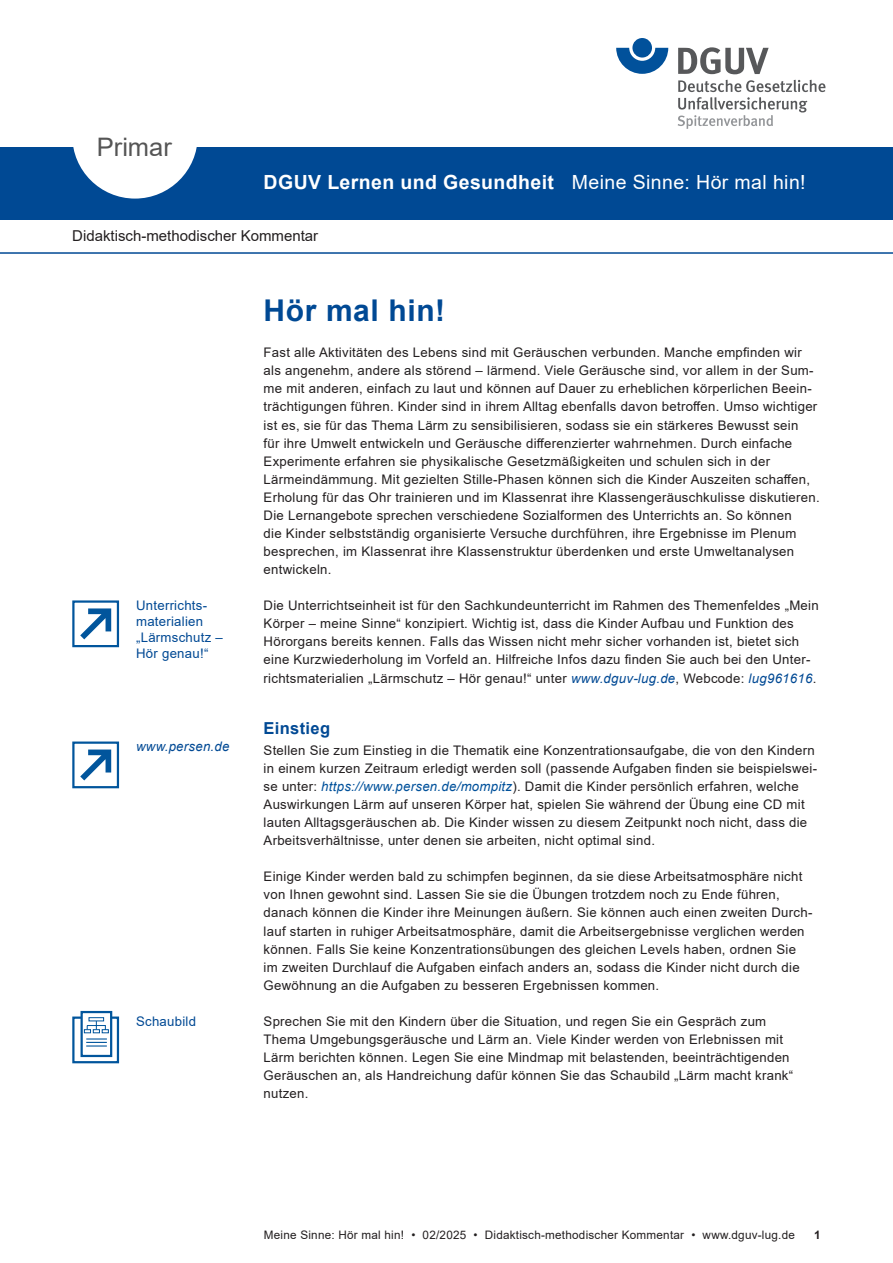
<style>
.page{position:relative;width:893px;height:1263px;background:#fff}
.page>*{position:absolute;margin:0;border:0;box-sizing:border-box;transform-origin:0 0}
.Ueberschrift{font:700 30px "Arial";letter-spacing:.02em;color:#004994}
.head{font:25.5px "Arial";color:#555}
.t1{font:700 19.5px "Arial";letter-spacing:.02em;color:#fff}
.t2{font:19.5px "Arial";letter-spacing:.02em;color:#fff}
.Zwischenueberschrift{font:700 16.5px "Arial";letter-spacing:.02em;color:#004994}
.Kopfzeile_Art{font:15px "Arial";color:#231f20}
.Fliesstext{font:13.2px/18px "Arial";letter-spacing:.02em;color:#231f20}
.hinweis_links{font:13.2px/15.9px "Arial";letter-spacing:.02em;color:#004994}
.hinweis_links-2{font:italic 13.2px "Arial";letter-spacing:.02em;color:#004994}
.fusszeile{font:11.7px "Arial";letter-spacing:.02em;color:#231f20}
.t3{font:700 11.7px "Arial";color:#231f20}
.s1{font-style:italic;color:#004994}
.s2{font-style:italic;color:#01519b}
</style>
<div class="page">
<div style="left:0;top:147px;width:893px;height:73px;background:#004994"></div>
<svg style="left:73px;top:147px;width:124px;height:52px"></svg>
<svg style="left:616px;top:48px;width:52px;height:26px"></svg>
<div style="left:632px;top:38px;width:20px;height:20px;background:#01519b;border-radius:50%"></div>
<svg style="left:678px;top:47px;width:91px;height:27px"></svg>
<svg style="left:678px;top:80px;width:147px;height:49px"></svg>
<hr style="left:0;top:252px;width:893px;height:2px;background:#004994">
<div style="left:73px;top:1018px;width:45px;height:44px;background:linear-gradient(to right,#fff,#fff)"></div>
<div style="left:72px;top:1016px;width:47px;height:47px;border:2px solid #01559c"></div>
<div style="left:82px;top:1012px;width:29px;height:44px;background:#fff"></div>
<div style="left:81px;top:1011px;width:31px;height:46px;border:2px solid #01559c"></div>
<svg style="left:89px;top:1017px;width:15px;height:4px"></svg>
<svg style="left:84px;top:1021px;width:25px;height:25px"></svg>
<div style="left:72px;top:600px;width:47px;height:47px;border:2px solid #01559c"></div>
<svg style="left:80px;top:608px;width:31px;height:31px"></svg>
<div style="left:72px;top:741px;width:47px;height:47px;border:2px solid #01559c"></div>
<svg style="left:80px;top:749px;width:31px;height:31px"></svg>
<p class="head" style="left:97px;top:130px;width:77px">Primar</p>
<p class="t1" style="left:264px;top:168px;width:292px">DGUV Lernen und Gesundheit</p>
<p class="Kopfzeile_Art" style="left:72px;top:225px;width:247px">Didaktisch-methodischer Kommentar</p>
<p class="t2" style="left:572px;top:168px;width:235px">Meine Sinne: Hör mal hin!</p>
<p class="hinweis_links" style="left:136px;top:597px;width:73px">Unterrichts-</p>
<p class="hinweis_links" style="left:136px;top:613px;width:88px">materialien „Lärmschutz –<br>Hör genau!“</p>
<p class="hinweis_links-2" style="left:136px;top:738px;width:95px">www.persen.de</p>
<p class="hinweis_links" style="left:136px;top:1013px;width:62px">Schaubild</p>
<p class="Ueberschrift" style="left:264px;top:289px;width:183px">Hör mal hin!</p>
<p class="Fliesstext" style="left:264px;top:343px;width:540px">Fast alle Aktivitäten des Lebens sind mit Geräuschen verbunden. Manche empfinden wir</p>
<p class="Fliesstext" style="left:264px;top:362px;width:555px">als angenehm, andere als störend – lärmend. Viele Geräusche sind, vor allem in der Sum&shy;me mit anderen, einfach zu laut und können auf Dauer zu erheblichen körperlichen Beein&shy;trächtigungen führen. Kinder sind in ihrem Alltag ebenfalls davon betroffen. Umso wichtiger</p>
<p class="Fliesstext" style="left:264px;top:416px;width:536px">ist es, sie für das Thema Lärm zu sensibilisieren, sodass sie ein stärkeres Bewusst sein für ihre Umwelt entwickeln und Geräusche differenzierter wahrnehmen. Durch einfache<br>Experimente erfahren sie physikalische Gesetzmäßigkeiten und schulen sich in der</p>
<p class="Fliesstext" style="left:264px;top:470px;width:558px">Lärmeindämmung. Mit gezielten Stille-Phasen können sich die Kinder Auszeiten schaffen, Erholung für das Ohr trainieren und im Klassenrat ihre Klassengeräuschkulisse diskutieren.<br>Die Lernangebote sprechen verschiedene Sozialformen des Unterrichts an. So können<br>die Kinder selbstständig organisierte Versuche durchführen, ihre Ergebnisse im Plenum besprechen, im Klassenrat ihre Klassenstruktur überdenken und erste Umweltanalysen entwickeln.</p>
<p class="Fliesstext" style="left:264px;top:596px;width:557px">Die Unterrichtseinheit ist für den Sachkundeunterricht im Rahmen des Themenfeldes „Mein Körper – meine Sinne“ konzipiert. Wichtig ist, dass die Kinder Aufbau und Funktion des Hörorgans bereits kennen. Falls das Wissen nicht mehr sicher vorhanden ist, bietet sich eine Kurzwiederholung im Vorfeld an. Hilfreiche Infos dazu finden Sie auch bei den Unter&shy;richtsmaterialien „Lärmschutz – Hör genau!“ unter <span class="s1">www.dguv-lug.de</span>, Webcode: <span class="s1">lug961616</span>.</p>
<p class="Zwischenueberschrift" style="left:264px;top:716px;width:68px">Einstieg</p>
<p class="Fliesstext" style="left:264px;top:741px;width:552px">Stellen Sie zum Einstieg in die Thematik eine Konzentrationsaufgabe, die von den Kindern</p>
<p class="Fliesstext" style="left:264px;top:759px;width:555px">in einem kurzen Zeitraum erledigt werden soll (passende Aufgaben finden sie beispielswei&shy;se unter: <span class="s2">https://www.persen.de/mompitz</span>). Damit die Kinder persönlich erfahren, welche Auswirkungen Lärm auf unseren Körper hat, spielen Sie während der Übung eine CD mit lauten Alltagsgeräuschen ab. Die Kinder wissen zu diesem Zeitpunkt noch nicht, dass die Arbeitsverhältnisse, unter denen sie arbeiten, nicht optimal sind.</p>
<p class="Fliesstext" style="left:264px;top:868px;width:540px">Einige Kinder werden bald zu schimpfen beginnen, da sie diese Arbeitsatmosphäre nicht</p>
<p class="Fliesstext" style="left:264px;top:886px;width:518px">von Ihnen gewohnt sind. Lassen Sie sie die Übungen trotzdem noch zu Ende führen,</p>
<p class="Fliesstext" style="left:264px;top:904px;width:550px">danach können die Kinder ihre Meinungen äußern. Sie können auch einen zweiten Durch&shy;lauf starten in ruhiger Arbeitsatmosphäre, damit die Arbeitsergebnisse verglichen werden</p>
<p class="Fliesstext" style="left:264px;top:940px;width:534px">können. Falls Sie keine Konzentrationsübungen des gleichen Levels haben, ordnen Sie</p>
<p class="Fliesstext" style="left:264px;top:958px;width:538px">im zweiten Durchlauf die Aufgaben einfach anders an, sodass die Kinder nicht durch die</p>
<p class="Fliesstext" style="left:264px;top:976px;width:397px">Gewöhnung an die Aufgaben zu besseren Ergebnissen kommen.</p>
<p class="Fliesstext" style="left:264px;top:1012px;width:504px">Sprechen Sie mit den Kindern über die Situation, und regen Sie ein Gespräch zum</p>
<p class="Fliesstext" style="left:264px;top:1030px;width:531px">Thema Umgebungsgeräusche und Lärm an. Viele Kinder werden von Erlebnissen mit Lärm berichten können. Legen Sie eine Mindmap mit belastenden, beeinträchtigenden Geräuschen an, als Handreichung dafür können Sie das Schaubild „Lärm macht krank“ nutzen.</p>
<p class="fusszeile" style="left:264px;top:1227px;width:533px">Meine Sinne: Hör mal hin! • 02/2025 • Didaktisch-methodischer Kommentar • www.dguv-lug.de</p>
<p class="t3" style="left:814px;top:1227px;width:8px">1</p>
</div>
